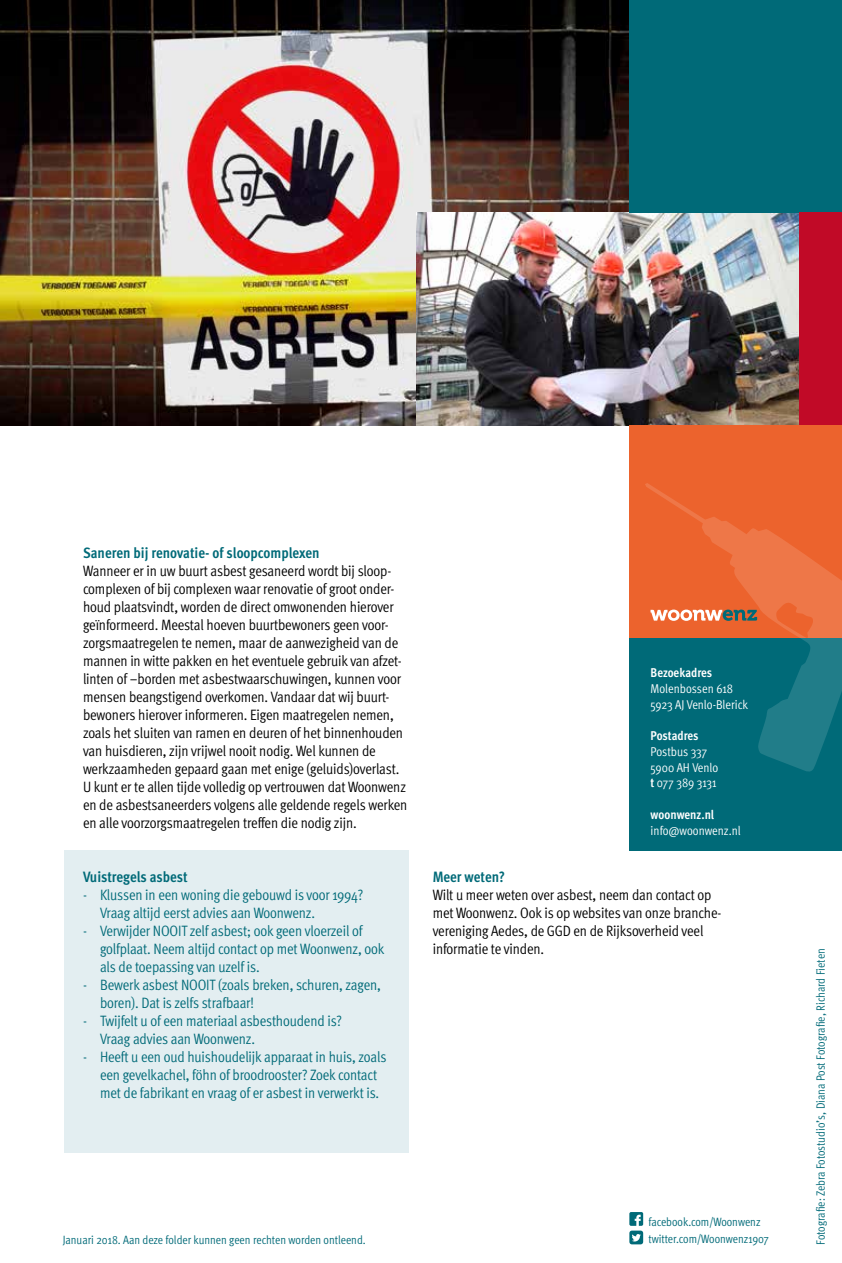
<style>
.page{position:relative;width:842px;height:1263px;background:#fff}
.page>*{position:absolute;margin:0;border:0;box-sizing:border-box;transform-origin:0 0}
.t1{font:15px/18px "Meta Cond Normal";letter-spacing:-.01em;color:#000}
.t2{font:15px/18px "Meta Cond Normal";letter-spacing:-.01em;color:#006a78}
.t3{font:700 15px "Meta Cond";color:#006a78}
.t4{font:12.75px/15.8px "Meta Cond Normal";color:#fff}
.t5{font:700 12.75px "Meta Cond";letter-spacing:-.005em;color:#fff}
.t6{font:12px/17.9px "Meta Cond Normal";color:#006a78}
.s1{font-family:"Meta Cond";font-weight:700}
</style>
<div class="page">
<div style="left:64px;top:850px;width:344px;height:303px;background:#e3eef1"></div>
<img style="left:0;top:0;width:629px;height:425px">
<img style="left:417px;top:213px;width:382px;height:212px">
<div style="left:629px;top:638px;width:213px;height:212px;background:#006a78"></div>
<div style="left:629px;top:425px;width:213px;height:213px;background:#ec632d"></div>
<div style="left:629px;top:0;width:213px;height:213px;background:#006a78"></div>
<div style="left:799px;top:213px;width:43px;height:212px;background:#c10a27"></div>
<svg style="left:645px;top:483px;width:197px;height:289px"></svg>
<svg style="left:629px;top:1212px;width:14px;height:32px"></svg>
<p class="t3" style="left:83px;top:544px;width:238px">Saneren bij renovatie- of sloopcomplexen</p>
<p class="t1" style="left:83px;top:562px;width:326px">Wanneer er in uw buurt asbest gesaneerd wordt bij sloop&shy;complexen of bij complexen waar renovatie of groot onder&shy;houd plaatsvindt, worden de direct omwonenden hierover geïnformeerd. Meestal hoeven buurtbewoners geen voor&shy;zorgsmaatregelen te nemen, maar de aanwezigheid van de mannen in witte pakken en het eventuele gebruik van afzet&shy;linten of –borden met asbestwaarschuwingen, kunnen voor mensen beangstigend overkomen. Vandaar dat wij buurt&shy;bewoners hierover informeren. Eigen maatregelen nemen, zoals het sluiten van ramen en deuren of het binnenhouden van huisdieren, zijn vrijwel nooit nodig. Wel kunnen de werkzaamheden gepaard gaan met enige (geluids)overlast.<br>U kunt er te allen tijde volledig op vertrouwen dat Woonwenz en de asbestsaneerders volgens alle geldende regels werken en alle voorzorgsmaatregelen treffen die nodig zijn.</p>
<p class="t3" style="left:83px;top:868px;width:106px">Vuistregels asbest</p>
<p class="t2" style="left:100px;top:886px;width:265px;text-indent:-17px">- Klussen in een woning die gebouwd is voor 1994?<br>Vraag altijd eerst advies aan Woonwenz.</p>
<p class="t2" style="left:100px;top:922px;width:286px;text-indent:-17px">- Verwijder NOOIT zelf asbest; ook geen vloerzeil of golfplaat. Neem altijd contact op met Woonwenz, ook als de toepassing van uzelf is.</p>
<p class="t2" style="left:100px;top:976px;width:282px;text-indent:-17px">- Bewerk asbest NOOIT (zoals breken, schuren, zagen, boren). Dat is zelfs strafbaar!</p>
<p class="t2" style="left:100px;top:1012px;width:244px;text-indent:-17px">- Twijfelt u of een materiaal asbesthoudend is?<br>Vraag advies aan Woonwenz.</p>
<p class="t2" style="left:100px;top:1048px;width:288px;text-indent:-17px">- Heeft u een oud huishoudelijk apparaat in huis, zoals een gevelkachel, föhn of broodrooster? Zoek contact met de fabrikant en vraag of er asbest in verwerkt is.</p>
<p class="t5" style="left:651px;top:665px;width:63px">Bezoekadres</p>
<p class="t4" style="left:651px;top:680px;width:99px">Molenbossen 618<br>5923 AJ Venlo-Blerick</p>
<p class="t5" style="left:651px;top:728px;width:50px">Postadres</p>
<p class="t4" style="left:651px;top:743px;width:69px">Postbus 337<br>5900 AH Venlo <span class="s1">t</span> 077 389 3131</p>
<p class="t5" style="left:651px;top:807px;width:65px">woonwenz.nl</p>
<p class="t4" style="left:651px;top:822px;width:92px">info@woonwenz.nl</p>
<p class="t3" style="left:433px;top:868px;width:74px">Meer weten?</p>
<p class="t1" style="left:433px;top:886px;width:290px">Wilt u meer weten over asbest, neem dan contact op met Woonwenz. Ook is op websites van onze branche&shy;vereniging Aedes, de GGD en de Rijksoverheid veel informatie te vinden.</p>
<p class="t6" style="left:63px;top:1231px;width:305px">Januari 2018. Aan deze folder kunnen geen rechten worden ontleend.</p>
<p class="t6" style="left:648px;top:1212px;width:122px">facebook.com/Woonwenz twitter.com/Woonwenz1907</p>
<p class="t6" style="left:812px;top:1245px;width:298px;rotate:-90deg">Fotografie: Zebra Fotostudio’s, Diana Post Fotografie, Richard Fieten</p>
</div>
